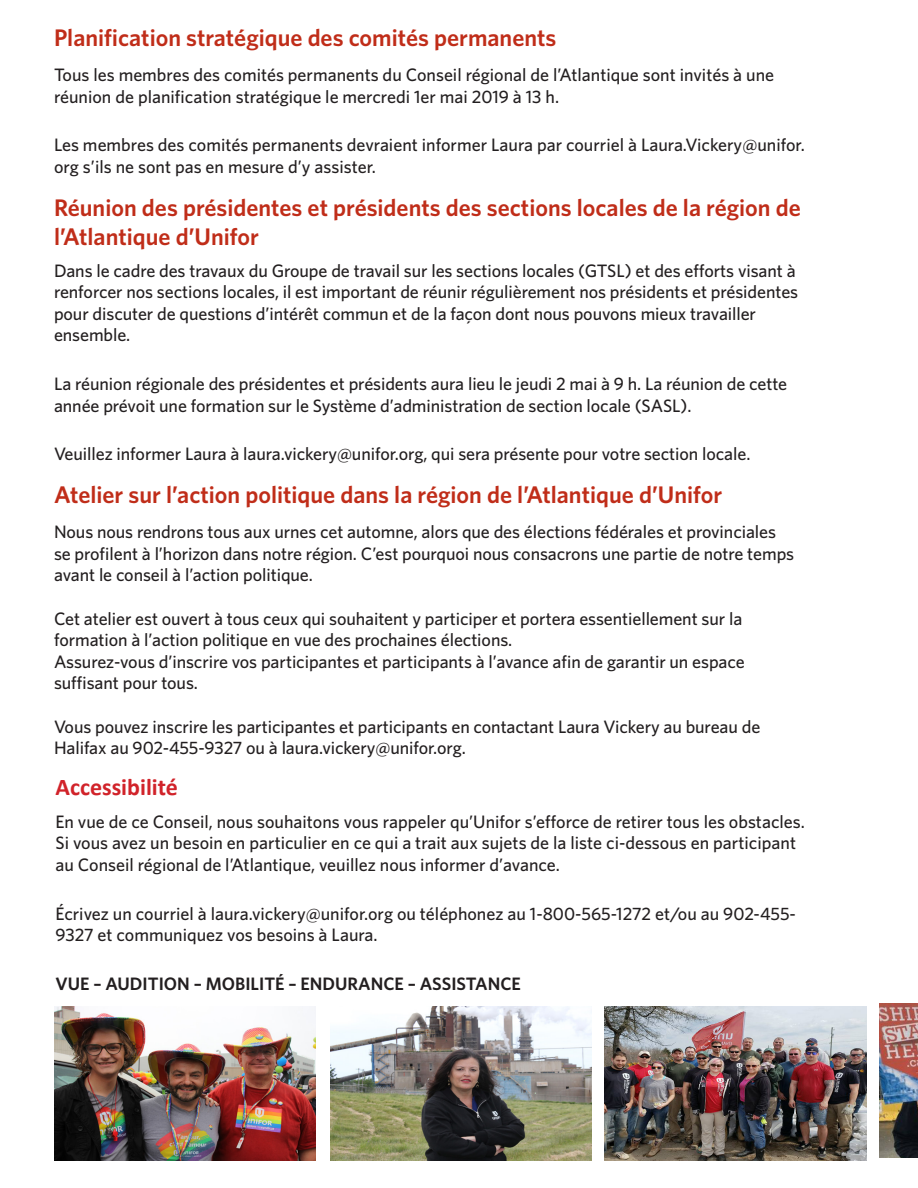
<style>
.page{position:relative;width:918px;height:1188px;background:#fff}
.page>*{position:absolute;margin:0;border:0;box-sizing:border-box;transform-origin:0 0}
.t1{font:600 24px/28.8px "Whitney";color:#c02d19}
.t2{font:700 24px "Calibri";color:#d1232a}
.t3{font:500 18px/21.6px "Whitney";letter-spacing:-.005em;color:#231f20}
.t4{font:600 18px "Whitney";color:#231f20}
</style>
<div class="page">
<img style="left:54px;top:1007px;width:261px;height:154px">
<img style="left:330px;top:1006px;width:261px;height:154px">
<img style="left:605px;top:1007px;width:261px;height:154px">
<img style="left:879px;top:1003px;width:39px;height:154px">
<p class="t1" style="left:54px;top:23px;width:504px">Planification stratégique des comités permanents</p>
<p class="t3" style="left:54px;top:64px;width:722px">Tous les membres des comités permanents du Conseil régional de l’Atlantique sont invités à une réunion de planification stratégique le mercredi 1er mai 2019 à 13 h.</p>
<p class="t3" style="left:54px;top:134px;width:752px">Les membres des comités permanents devraient informer Laura par courriel à Laura.Vickery@unifor. org s’ils ne sont pas en mesure d’y assister.</p>
<p class="t1" style="left:54px;top:193px;width:748px">Réunion des présidentes et présidents des sections locales de la région de l’Atlantique d’Unifor</p>
<p class="t3" style="left:54px;top:259px;width:746px">Dans le cadre des travaux du Groupe de travail sur les sections locales (GTSL) et des efforts visant à renforcer nos sections locales, il est important de réunir régulièrement nos présidents et présidentes pour discuter de questions d’intérêt commun et de la façon dont nous pouvons mieux travailler ensemble.</p>
<p class="t3" style="left:54px;top:373px;width:735px">La réunion régionale des présidentes et présidents aura lieu le jeudi 2 mai à 9 h. La réunion de cette année prévoit une formation sur le Système d’administration de section locale (SASL).</p>
<p class="t3" style="left:54px;top:443px;width:698px">Veuillez informer Laura à laura.vickery@unifor.org, qui sera présente pour votre section locale.</p>
<p class="t1" style="left:54px;top:479px;width:670px">Atelier sur l’action politique dans la région de l’Atlantique d’Unifor</p>
<p class="t3" style="left:54px;top:521px;width:742px">Nous nous rendrons tous aux urnes cet automne, alors que des élections fédérales et provinciales se profilent à l’horizon dans notre région. C’est pourquoi nous consacrons une partie de notre temps avant le conseil à l’action politique.</p>
<p class="t3" style="left:54px;top:607px;width:690px">Cet atelier est ouvert à tous ceux qui souhaitent y participer et portera essentiellement sur la formation à l’action politique en vue des prochaines élections.</p>
<p class="t3" style="left:54px;top:650px;width:692px">Assurez-vous d’inscrire vos participantes et participants à l’avance afin de garantir un espace suffisant pour tous.</p>
<p class="t3" style="left:54px;top:715px;width:708px">Vous pouvez inscrire les participantes et participants en contactant Laura Vickery au bureau de<br>Halifax au 902-455-9327 ou à laura.vickery@unifor.org.</p>
<p class="t2" style="left:56px;top:772px;width:124px">Accessibilité</p>
<p class="t3" style="left:56px;top:810px;width:751px">En vue de ce Conseil, nous souhaitons vous rappeler qu’Unifor s’efforce de retirer tous les obstacles.<br>Si vous avez un besoin en particulier en ce qui a trait aux sujets de la liste ci-dessous en participant au Conseil régional de l’Atlantique, veuillez nous informer d’avance.</p>
<p class="t3" style="left:56px;top:902px;width:742px">Écrivez un courriel à laura.vickery@unifor.org ou téléphonez au 1-800-565-1272 et/ou au 902-455-<br>9327 et communiquez vos besoins à Laura.</p>
<p class="t4" style="left:56px;top:971px;width:467px">VUE – AUDITION – MOBILITÉ – ENDURANCE – ASSISTANCE</p>
</div>
